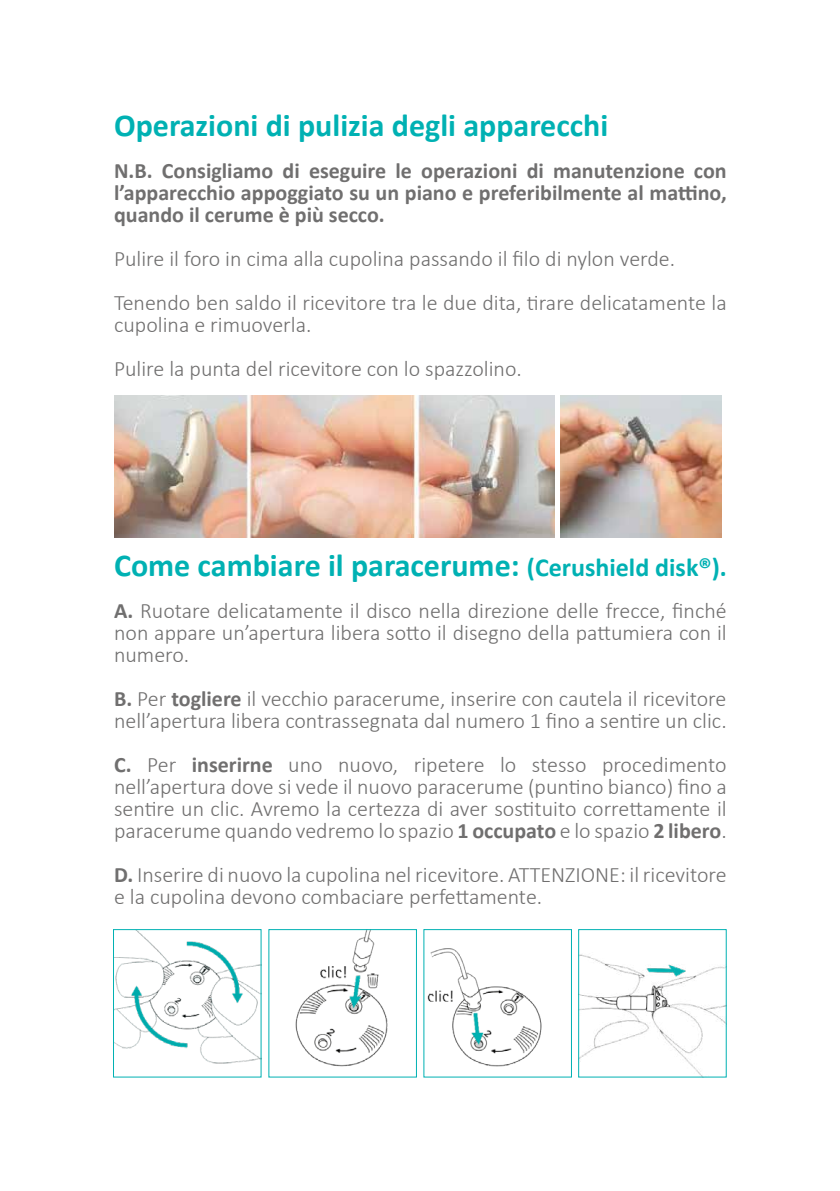
<style>
.page{position:relative;width:840px;height:1191px;background:#fff}
.page>*{position:absolute;margin:0;border:0;box-sizing:border-box;transform-origin:0 0}
.t1{font:700 32px "Calibri";color:#00b1b3}
.t2{font:300 22px/22px "Calibri";color:#706f6f}
.t3{font:700 22px/22px "Calibri";color:#706f6f;text-align:justify}
.s1{font-size:26px}
.s2{font-weight:700}
</style>
<div class="page">
<img style="left:114px;top:395px;width:440px;height:142px">
<img style="left:560px;top:396px;width:160px;height:141px">
<img style="left:115px;top:931px;width:144px;height:133px">
<div style="left:113px;top:929px;width:148px;height:148px;border:1px solid #00b1b3"></div>
<img style="left:295px;top:931px;width:93px;height:136px">
<img style="left:427px;top:948px;width:115px;height:119px">
<img style="left:580px;top:954px;width:144px;height:121px">
<div style="left:578px;top:929px;width:148px;height:148px;border:1px solid #00b1b3"></div>
<h1 class="t1" style="left:114px;top:103px;width:495px">Operazioni di pulizia degli apparecchi</h1>
<p class="t3" style="left:114px;top:159px;width:613px">N.B. Consigliamo di eseguire le operazioni di manutenzione con l’apparecchio appoggiato su un piano e preferibilmente al mattino, quando il cerume è più secco.</p>
<p class="t2" style="left:114px;top:237px;width:613px;line-height:44px">Pulire il foro in cima alla cupolina passando il filo di nylon verde.<br>Tenendo ben saldo il ricevitore tra le due dita, tirare delicatamente la</p>
<p class="t2" style="left:114px;top:303px;width:409px;line-height:44px">cupolina e rimuoverla.<br>Pulire la punta del ricevitore con lo spazzolino.</p>
<h1 class="t1" style="left:114px;top:542px;width:614px">Come cambiare il paracerume: <span class="s1">(Cerushield disk®).</span></h1>
<p class="t2" style="left:114px;top:599px;width:613px;text-align:justify"><span class="s2">A.</span> Ruotare delicatamente il disco nella direzione delle frecce, finché non appare un’apertura libera sotto il disegno della pattumiera con il numero.</p>
<p class="t2" style="left:114px;top:687px;width:613px"><span class="s2">B.</span> Per <span class="s2">togliere</span> il vecchio paracerume, inserire con cautela il ricevitore nell’apertura libera contrassegnata dal numero 1 fino a sentire un clic.</p>
<p class="t2" style="left:114px;top:753px;width:613px;text-align:justify"><span class="s2">C.</span> Per <span class="s2">inserirne</span> uno nuovo, ripetere lo stesso procedimento nell’apertura dove si vede il nuovo paracerume (puntino bianco) fino a sentire un clic. Avremo la certezza di aver sostituito correttamente il paracerume quando vedremo lo spazio <span class="s2">1 occupato</span> e lo spazio <span class="s2">2 libero</span>.</p>
<p class="t2" style="left:114px;top:863px;width:613px"><span class="s2">D.</span> Inserire di nuovo la cupolina nel ricevitore. ATTENZIONE: il ricevitore e la cupolina devono combaciare perfettamente.</p>
</div>
